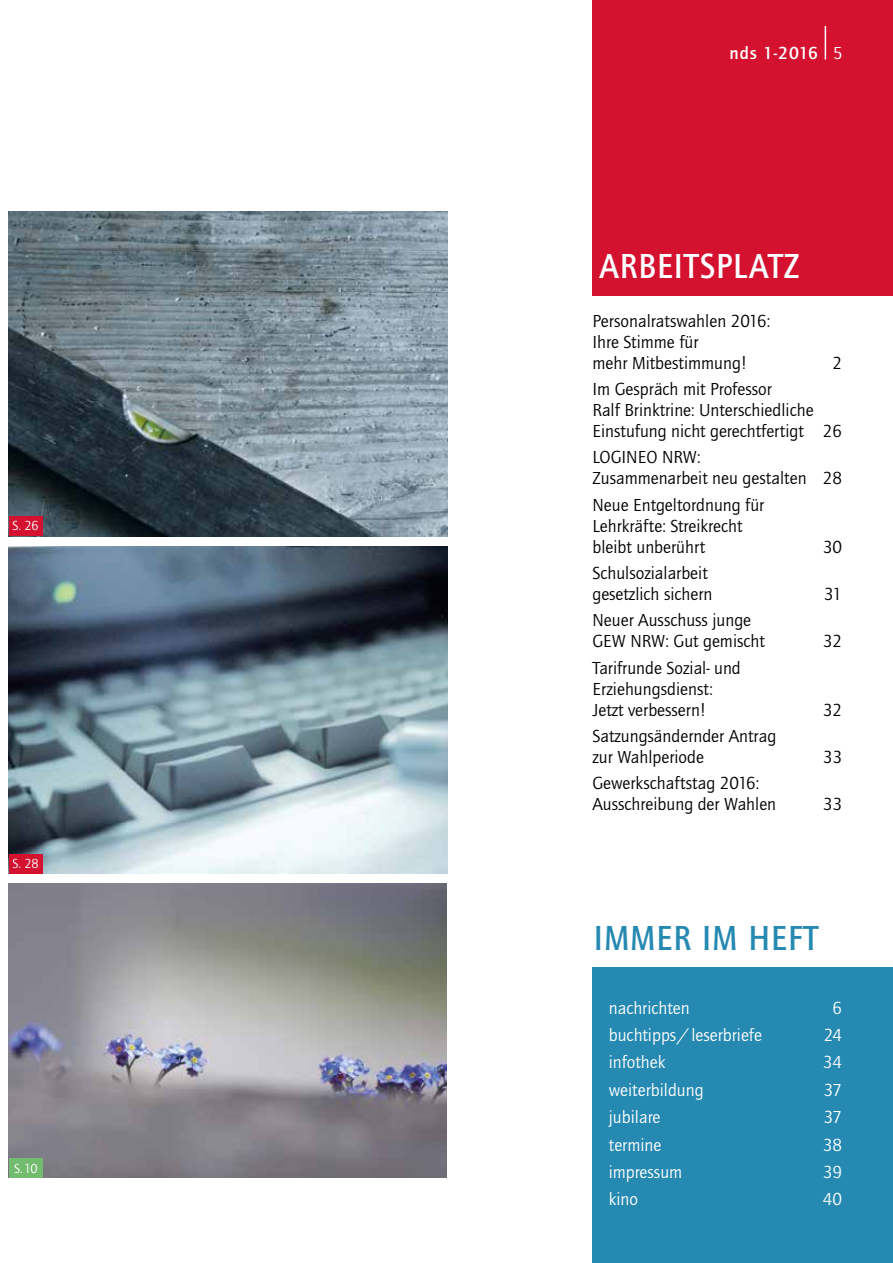
<style>
.page{position:relative;width:893px;height:1263px;background:#fff}
.page>*{position:absolute;margin:0;border:0;box-sizing:border-box;transform-origin:0 0}
.t1{font:500 36px "Quay Sans ITC Std";letter-spacing:.025em;color:#fff;scale:.9 1}
.t2{font:500 36px "Quay Sans ITC Std";letter-spacing:.03em;color:#2589b2;scale:.9 1}
.t3{font:18px/21px "Quay Sans ITC Std";color:#000}
.t4{font:18px "Quay Sans ITC Std";color:#fff}
.t5{font:500 18px "Quay Sans ITC Std";letter-spacing:.05em;color:#fff}
.t6{font:13.5px "Quay Sans ITC Std";color:#fff}
.s1{font-weight:400}
</style>
<div class="page">
<img style="left:9px;top:211px;width:439px;height:325px">
<img style="left:9px;top:546px;width:439px;height:327px">
<img style="left:9px;top:883px;width:438px;height:295px">
<div style="left:592px;top:967px;width:301px;height:296px;background:#2589b2"></div>
<div style="left:592px;top:0;width:301px;height:296px;background:#d51130"></div>
<div style="left:9px;top:1158px;width:34px;height:20px;background:#72bb6f"></div>
<div style="left:9px;top:854px;width:33px;height:19px;background:#d51130"></div>
<hr style="left:825px;top:26px;width:1px;height:33px;background:#fff">
<div style="left:9px;top:516px;width:33px;height:20px;background:#d51130"></div>
<p class="t6" style="left:12px;top:518px;width:28px">S. 26</p>
<p class="t6" style="left:12px;top:856px;width:28px">S. 28</p>
<p class="t6" style="left:14px;top:1161px;width:25px">S. 10</p>
<p class="t5" style="left:730px;top:43px;width:115px">nds 1-2016 <span class="s1">5</span></p>
<h1 class="t1" style="left:600px;top:246px;width:224px">ARBEITSPLATZ</h1>
<p class="t3" style="left:592px;top:310px;width:179px">Personalratswahlen 2016:<br>Ihre Stimme für<br>mehr Mitbestimmung!</p>
<p class="t3" style="left:832px;top:352px;width:11px">2</p>
<p class="t3" style="left:592px;top:379px;width:251px">Im Gespräch mit Professor<br>Ralf Brinktrine: Unterschiedliche<br>Einstufung nicht gerechtfertigt 26</p>
<p class="t3" style="left:592px;top:447px;width:251px">LOGINEO NRW:<br>Zusammenarbeit neu gestalten 28</p>
<p class="t3" style="left:592px;top:494px;width:173px">Neue Entgeltordnung für<br>Lehrkräfte: Streikrecht bleibt unberührt</p>
<p class="t3" style="left:823px;top:536px;width:21px">30</p>
<p class="t3" style="left:592px;top:563px;width:121px">Schulsozialarbeit gesetzlich sichern</p>
<p class="t3" style="left:592px;top:610px;width:174px">Neuer Ausschuss junge<br>GEW NRW: Gut gemischt</p>
<p class="t3" style="left:592px;top:657px;width:150px">Tarifrunde Sozial- und<br>Erziehungsdienst:<br>Jetzt verbessern!</p>
<p class="t3" style="left:592px;top:726px;width:185px">Satzungsändernder Antrag zur Wahlperiode</p>
<p class="t3" style="left:592px;top:773px;width:185px">Gewerkschaftstag 2016:<br>Ausschreibung der Wahlen</p>
<p class="t3" style="left:824px;top:584px;width:20px">31</p>
<p class="t3" style="left:823px;top:631px;width:21px">32</p>
<p class="t3" style="left:823px;top:699px;width:21px">32</p>
<p class="t3" style="left:823px;top:747px;width:21px">33</p>
<p class="t3" style="left:823px;top:794px;width:21px">33</p>
<h1 class="t2" style="left:594px;top:917px;width:251px">IMMER IM HEFT</h1>
<p class="t4" style="left:609px;top:998px;width:82px">nachrichten</p>
<p class="t4" style="left:832px;top:998px;width:11px">6</p>
<p class="t4" style="left:609px;top:1025px;width:155px">buchtipps/leserbriefe</p>
<p class="t4" style="left:824px;top:1025px;width:20px">24</p>
<p class="t4" style="left:609px;top:1052px;width:58px">infothek</p>
<p class="t4" style="left:823px;top:1052px;width:21px">34</p>
<p class="t4" style="left:609px;top:1080px;width:96px">weiterbildung</p>
<p class="t4" style="left:823px;top:1080px;width:20px">37</p>
<p class="t4" style="left:609px;top:1107px;width:53px">jubilare</p>
<p class="t4" style="left:823px;top:1107px;width:20px">37</p>
<p class="t4" style="left:609px;top:1135px;width:54px">termine</p>
<p class="t4" style="left:823px;top:1135px;width:21px">38</p>
<p class="t4" style="left:609px;top:1162px;width:75px">impressum</p>
<p class="t4" style="left:823px;top:1162px;width:21px">39</p>
<p class="t4" style="left:609px;top:1189px;width:31px">kino</p>
<p class="t4" style="left:823px;top:1189px;width:21px">40</p>
</div>
